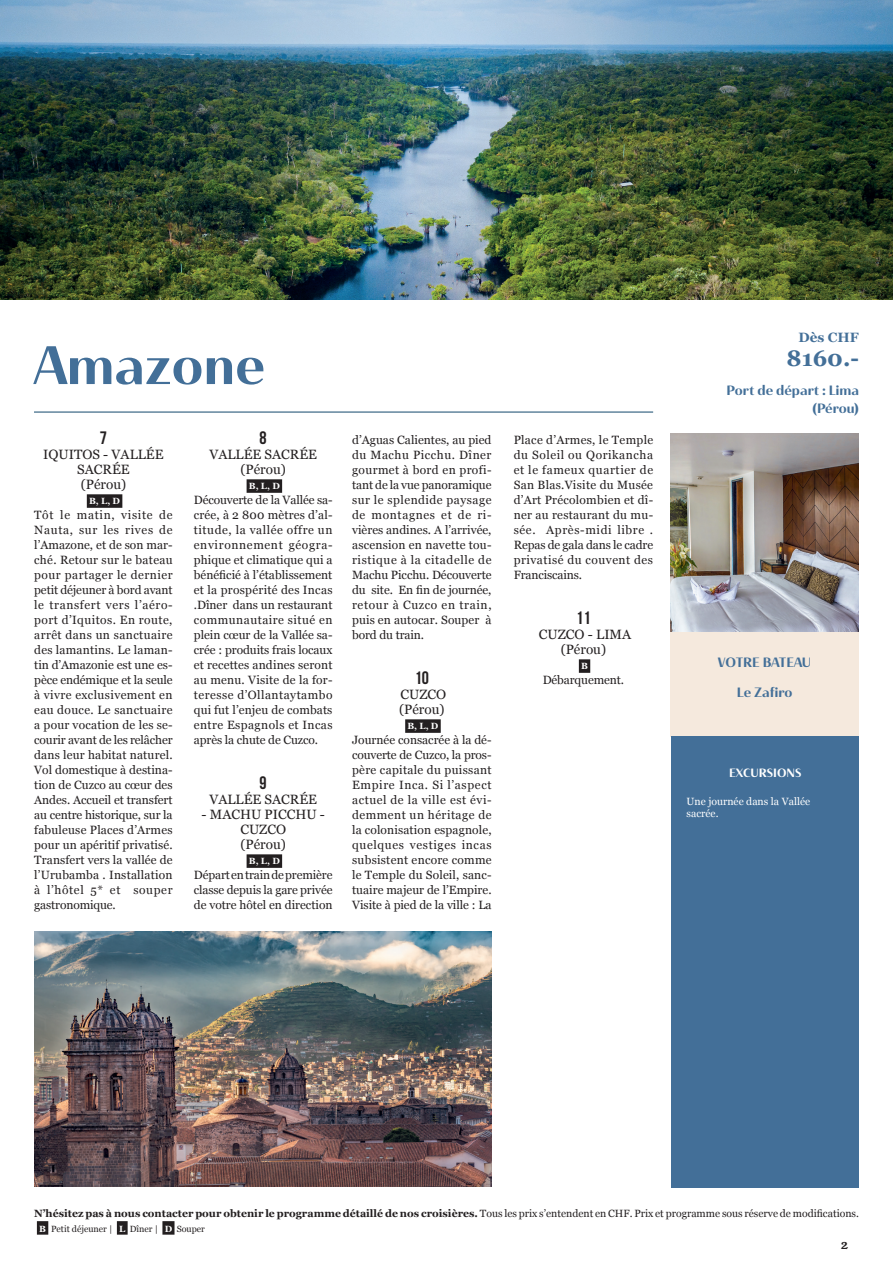
<style>
.page{position:relative;width:893px;height:1263px;background:#fff}
.page>*{position:absolute;margin:0;border:0;box-sizing:border-box;transform-origin:0 0}
.t1{font:54px "Haboro Contrast Nor Bol";color:#436f98}
.t2{font:700 22.5px "Georgia";color:#436f98}
.t3{font:18px "Bebas Neue";color:#231f20}
.t4{font:13.5px/15px "Georgia";color:#231f20;text-align:center}
.t5{font:13.5px/18px "Haboro Contrast Nor Bol";color:#436f98;text-align:right}
.t6{font:700 13.5px "Georgia";color:#436f98}
.t7{font:13.05px "Young Serif";color:#231f20}
.t8{font:12px/15px "Georgia";color:#231f20;text-align:justify}
.t9{font:12px "Haboro Contrast Nor Bol";color:#fff}
.t10{font:700 10.5px "Georgia";color:#231f20}
.t11{font:10.5px/12.6px "Georgia";color:#fff}
.t12{font:9px "Georgia";color:#231f20}
.t13{font:700 9px "Georgia";color:#fff}
.s1{font-weight:400}
.s2{font-weight:700;color:#fff}
</style>
<div class="page">
<hr style="left:34px;top:412px;width:619px;height:1px;background:#12486c">
<div style="left:37px;top:1221px;width:11px;height:14px;background:#231f20"></div>
<div style="left:117px;top:1221px;width:11px;height:14px;background:#231f20"></div>
<div style="left:162px;top:1221px;width:13px;height:14px;background:#231f20"></div>
<img style="left:34px;top:932px;width:458px;height:255px">
<img style="left:670px;top:433px;width:189px;height:199px">
<div style="left:670px;top:632px;width:189px;height:104px;background:#f5e9dd"></div>
<div style="left:671px;top:736px;width:188px;height:451px;background:#436f98"></div>
<div style="left:87px;top:494px;width:35px;height:14px;background:#231f20"></div>
<div style="left:247px;top:479px;width:35px;height:14px;background:#231f20"></div>
<div style="left:247px;top:854px;width:35px;height:14px;background:#231f20"></div>
<div style="left:405px;top:719px;width:36px;height:14px;background:#231f20"></div>
<div style="left:579px;top:659px;width:11px;height:14px;background:#231f20"></div>
<img style="left:0;top:0;width:893px;height:299px">
<h1 class="t1" style="left:34px;top:332px;width:233px">Amazone</h1>
<h3 class="t3" style="left:100px;top:428px;width:9px">7</h3>
<p class="t4" style="left:43px;top:446px;width:122px">IQUITOS - VALLÉE<br>SACRÉE<br>(Pérou)</p>
<p class="t13" style="left:89px;top:494px;width:32px">B, L, D</p>
<p class="t8" style="left:34px;top:507px;width:140px">Tôt le matin, visite de Nauta, sur les rives de l’Amazone, et de son mar&shy;ché. Retour sur le bateau pour partager le dernier petit déjeuner à bord avant le transfert vers l’aéro&shy;port d’Iquitos. En route, arrêt dans un sanctuaire des lamantins. Le laman&shy;tin d’Amazonie est une es&shy;pèce endémique et la seule à vivre exclusivement en eau douce. Le sanctuaire a pour vocation de les se&shy;courir avant de les relâcher dans leur habitat naturel.<br>Vol domestique à destina&shy;tion de Cuzco au cœur des Andes. Accueil et transfert au centre historique, sur la fabuleuse Places d’Armes pour un apéritif privatisé.<br>Transfert vers la vallée de l’Urubamba . Installation à l’hôtel 5* et souper gastronomique.</p>
<h3 class="t3" style="left:260px;top:428px;width:9px">8</h3>
<p class="t4" style="left:209px;top:446px;width:109px">VALLÉE SACRÉE (Pérou)</p>
<p class="t13" style="left:249px;top:479px;width:32px">B, L, D</p>
<p class="t8" style="left:194px;top:492px;width:140px">Découverte de la Vallée sa&shy;crée, à 2 800 mètres d’al&shy;titude, la vallée offre un environnement géogra&shy;phique et climatique qui a bénéficié à l’établissement et la prospérité des Incas .Dîner dans un restaurant communautaire situé en plein cœur de la Vallée sa&shy;crée : produits frais locaux et recettes andines seront au menu. Visite de la for&shy;teresse d’Ollantaytambo qui fut l’enjeu de combats entre Espagnols et Incas après la chute de Cuzco.</p>
<h3 class="t3" style="left:260px;top:773px;width:9px">9</h3>
<p class="t4" style="left:209px;top:791px;width:109px">VALLÉE SACRÉE</p>
<p class="t4" style="left:202px;top:806px;width:125px">- MACHU PICCHU -<br>CUZCO<br>(Pérou)</p>
<p class="t13" style="left:249px;top:854px;width:32px">B, L, D</p>
<p class="t8" style="left:194px;top:867px;width:140px">Départentraindepremière classe depuis la gare privée de votre hôtel en direction</p>
<p class="t8" style="left:352px;top:432px;width:141px">d’Aguas Calientes, au pied du Machu Picchu. Dîner gourmet à bord en profi&shy;tant de la vue panoramique sur le splendide paysage de montagnes et de ri&shy;vières andines. A l’arrivée, ascension en navette tou&shy;ristique à la citadelle de Machu Picchu. Découverte du site. En fin de journée, retour à Cuzco en train, puis en autocar. Souper à bord du train.</p>
<h3 class="t3" style="left:415px;top:668px;width:16px">10</h3>
<p class="t4" style="left:399px;top:686px;width:49px;text-align:left">CUZCO (Pérou)</p>
<p class="t13" style="left:407px;top:719px;width:32px">B, L, D</p>
<p class="t8" style="left:352px;top:732px;width:141px">Journée consacrée à la dé&shy;couverte de Cuzco, la pros&shy;père capitale du puissant Empire Inca. Si l’aspect actuel de la ville est évi&shy;demment un héritage de la colonisation espagnole, quelques vestiges incas subsistent encore comme le Temple du Soleil, sanc&shy;tuaire majeur de l’Empire.<br>Visite à pied de la ville : La</p>
<p class="t8" style="left:514px;top:432px;width:141px">Place d’Armes, le Temple du Soleil ou Qorikancha et le fameux quartier de San Blas.Visite du Musée d’Art Précolombien et dî&shy;ner au restaurant du mu&shy;sée. Après-midi libre .<br>Repas de gala dans le cadre privatisé du couvent des Franciscains.</p>
<h3 class="t3" style="left:576px;top:608px;width:16px">11</h3>
<p class="t4" style="left:539px;top:626px;width:94px">CUZCO - LIMA (Pérou)</p>
<p class="t13" style="left:581px;top:659px;width:8px">B</p>
<p class="t8" style="left:543px;top:672px;width:83px">Débarquement.</p>
<p class="t6" style="left:799px;top:327px;width:62px">Dès CHF</p>
<h2 class="t2" style="left:786px;top:341px;width:74px">8160.-</h2>
<p class="t5" style="left:727px;top:381px;width:134px">Port de départ : Lima (Pérou)</p>
<p class="t5" style="left:718px;top:653px;width:95px">VOTRE BATEAU</p>
<p class="t5" style="left:737px;top:683px;width:57px">Le Zafiro</p>
<p class="t9" style="left:729px;top:765px;width:74px">EXCURSIONS</p>
<p class="t11" style="left:687px;top:794px;width:125px">Une journée dans la Vallée sacrée.</p>
<p class="t10" style="left:34px;top:1205px;width:826px">N’hésitez pas à nous contacter pour obtenir le programme détaillé de nos croisières. <span class="s1">Tous les prix s’entendent en CHF. Prix et programme sous réserve de modifications.</span></p>
<p class="t12" style="left:39px;top:1222px;width:167px"><span class="s2">B</span> Petit déjeuner | <span class="s2">L</span> Dîner | <span class="s2">D</span> Souper</p>
<p class="t7" style="left:841px;top:1235px;width:8px">2</p>
</div>
